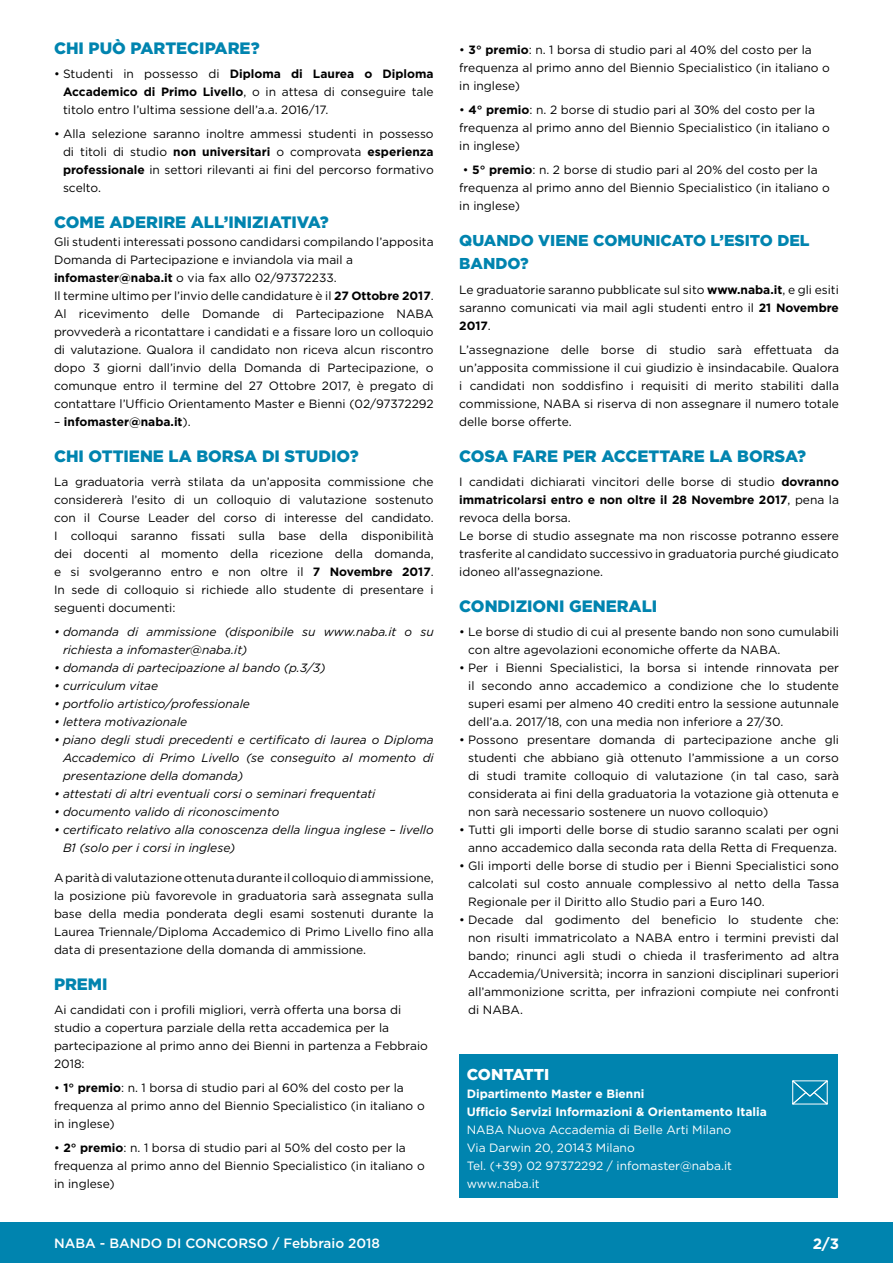
<style>
.page{position:relative;width:893px;height:1263px;background:#fff}
.page>*{position:absolute;margin:0;border:0;box-sizing:border-box;transform-origin:0 0}
.t1{font:900 16.5px "Gotham";color:#0084af}
.t2{font:900 15.75px/22.5px "Gotham";color:#0084af}
.t3{font:900 15.75px "Gotham";color:#fff}
.t4{font:700 15px "Gotham";color:#fff}
.t5{font:500 13.5px "Gotham";color:#fff}
.t6{font:12px/18px "Gotham";color:#000;text-align:justify}
.t7{font:italic 12px/18px "Gotham";color:#000}
.t8{font:12px/18px "Gotham";color:#fff}
.t9{font:700 12px/18px "Gotham";color:#fff}
.t10{font:700 12px "Gotham";color:#000}
.s1{font-weight:700}
.s2{font-weight:400}
</style>
<div class="page">
<div style="left:459px;top:1054px;width:379px;height:143px;background:#0084af"></div>
<svg style="left:792px;top:1080px;width:36px;height:25px"></svg>
<div style="left:0;top:1222px;width:893px;height:41px;background:#0084af"></div>
<h1 class="t1" style="left:54px;top:37px;width:207px">CHI PUÒ PARTECIPARE?</h1>
<p class="t6" style="left:63px;top:65px;width:372px;text-indent:-9px">• Studenti in possesso di <span class="s1">Diploma di Laurea o Diploma Accademico di Primo Livello</span>, o in attesa di conseguire tale titolo entro l’ultima sessione dell’a.a. 2016/17.</p>
<p class="t6" style="left:63px;top:125px;width:372px;text-indent:-9px">• Alla selezione saranno inoltre ammessi studenti in possesso di titoli di studio <span class="s1">non universitari</span> o comprovata <span class="s1">esperienza professionale</span> in settori rilevanti ai fini del percorso formativo scelto.</p>
<h1 class="t1" style="left:54px;top:211px;width:276px">COME ADERIRE ALL’INIZIATIVA?</h1>
<p class="t6" style="left:54px;top:233px;width:381px;text-align:left">Gli studenti interessati possono candidarsi compilando l’apposita Domanda di Partecipazione e inviandola via mail a <span class="s1">infomaster@naba.it</span> o via fax allo 02/97372233.<br>Il termine ultimo per l’invio delle candidature è il <span class="s1">27 Ottobre 2017</span>.<br>Al ricevimento delle Domande di Partecipazione NABA provvederà a ricontattare i candidati e a fissare loro un colloquio di valutazione. Qualora il candidato non riceva alcun riscontro dopo 3 giorni dall’invio della Domanda di Partecipazione, o comunque entro il termine del 27 Ottobre 2017, è pregato di contattare l’Ufficio Orientamento Master e Bienni (02/97372292</p>
<p class="t10" style="left:54px;top:414px;width:138px"><span class="s2">–</span> infomaster@naba.it<span class="s2">).</span></p>
<h1 class="t1" style="left:54px;top:445px;width:306px">CHI OTTIENE LA BORSA DI STUDIO?</h1>
<p class="t6" style="left:54px;top:473px;width:381px">La graduatoria verrà stilata da un’apposita commissione che considererà l’esito di un colloquio di valutazione sostenuto con il Course Leader del corso di interesse del candidato.<br>I colloqui saranno fissati sulla base della disponibilità dei docenti al momento della ricezione della domanda, e si svolgeranno entro e non oltre il <span class="s1">7 Novembre 2017</span>.<br>In sede di colloquio si richiede allo studente di presentare i seguenti documenti:</p>
<p class="t7" style="left:63px;top:623px;width:372px;text-indent:-9px">• domanda di ammissione (disponibile su www.naba.it o su richiesta a infomaster@naba.it)</p>
<p class="t7" style="left:54px;top:659px;width:273px">• domanda di partecipazione al bando (p.3/3)</p>
<p class="t7" style="left:54px;top:677px;width:106px">• curriculum vitae</p>
<p class="t7" style="left:54px;top:695px;width:197px">• portfolio artistico/professionale</p>
<p class="t7" style="left:54px;top:713px;width:135px">• lettera motivazionale</p>
<p class="t7" style="left:63px;top:731px;width:372px;text-align:justify;text-indent:-9px">• piano degli studi precedenti e certificato di laurea o Diploma Accademico di Primo Livello (se conseguito al momento di presentazione della domanda)</p>
<p class="t7" style="left:54px;top:785px;width:323px">• attestati di altri eventuali corsi o seminari frequentati</p>
<p class="t7" style="left:54px;top:803px;width:227px">• documento valido di riconoscimento</p>
<p class="t7" style="left:63px;top:821px;width:372px;text-indent:-9px">• certificato relativo alla conoscenza della lingua inglese – livello<br>B1 (solo per i corsi in inglese)</p>
<p class="t6" style="left:54px;top:869px;width:381px">A parità di valutazione ottenuta durante il colloquio di ammissione, la posizione più favorevole in graduatoria sarà assegnata sulla base della media ponderata degli esami sostenuti durante la Laurea Triennale/Diploma Accademico di Primo Livello fino alla data di presentazione della domanda di ammissione.</p>
<h1 class="t1" style="left:54px;top:973px;width:55px">PREMI</h1>
<p class="t6" style="left:54px;top:1001px;width:375px;text-align:left">Ai candidati con i profili migliori, verrà offerta una borsa di studio a copertura parziale della retta accademica per la partecipazione al primo anno dei Bienni in partenza a Febbraio 2018:</p>
<p class="t6" style="left:54px;top:1079px;width:372px;text-align:left">• <span class="s1">1° premio</span>: n. 1 borsa di studio pari al 60% del costo per la frequenza al primo anno del Biennio Specialistico (in italiano o in inglese)</p>
<p class="t6" style="left:54px;top:1139px;width:372px;text-align:left">• <span class="s1">2° premio</span>: n. 1 borsa di studio pari al 50% del costo per la frequenza al primo anno del Biennio Specialistico (in italiano o in inglese)</p>
<p class="t6" style="left:459px;top:41px;width:372px;text-align:left">• <span class="s1">3° premio</span>: n. 1 borsa di studio pari al 40% del costo per la frequenza al primo anno del Biennio Specialistico (in italiano o in inglese)</p>
<p class="t6" style="left:459px;top:101px;width:372px;text-align:left">• <span class="s1">4° premio</span>: n. 2 borse di studio pari al 30% del costo per la frequenza al primo anno del Biennio Specialistico (in italiano o in inglese)</p>
<p class="t6" style="left:459px;top:161px;width:372px;text-align:left">• <span class="s1">5° premio</span>: n. 2 borse di studio pari al 20% del costo per la frequenza al primo anno del Biennio Specialistico (in italiano o in inglese)</p>
<h2 class="t2" style="left:459px;top:229px;width:352px">QUANDO VIENE COMUNICATO L’ESITO DEL<br>BANDO?</h2>
<p class="t6" style="left:459px;top:281px;width:381px">Le graduatorie saranno pubblicate sul sito <span class="s1">www.naba.it</span>, e gli esiti saranno comunicati via mail agli studenti entro il <span class="s1">21 Novembre 2017</span>.</p>
<p class="t6" style="left:459px;top:341px;width:381px">L’assegnazione delle borse di studio sarà effettuata da un’apposita commissione il cui giudizio è insindacabile. Qualora i candidati non soddisfino i requisiti di merito stabiliti dalla commissione, NABA si riserva di non assegnare il numero totale delle borse offerte.</p>
<h1 class="t1" style="left:459px;top:445px;width:348px">COSA FARE PER ACCETTARE LA BORSA?</h1>
<p class="t6" style="left:459px;top:473px;width:381px;text-align:left">I candidati dichiarati vincitori delle borse di studio <span class="s1">dovranno immatricolarsi entro e non oltre il 28 Novembre 2017</span>, pena la revoca della borsa.<br>Le borse di studio assegnate ma non riscosse potranno essere trasferite al candidato successivo in graduatoria purché giudicato idoneo all’assegnazione.</p>
<h1 class="t1" style="left:459px;top:595px;width:199px">CONDIZIONI GENERALI</h1>
<p class="t6" style="left:468px;top:623px;width:372px;text-indent:-9px">• Le borse di studio di cui al presente bando non sono cumulabili con altre agevolazioni economiche offerte da NABA.</p>
<p class="t6" style="left:468px;top:659px;width:372px;text-indent:-9px">• Per i Bienni Specialistici, la borsa si intende rinnovata per il secondo anno accademico a condizione che lo studente superi esami per almeno 40 crediti entro la sessione autunnale dell’a.a. 2017/18, con una media non inferiore a 27/30.</p>
<p class="t6" style="left:468px;top:731px;width:372px;text-indent:-9px">• Possono presentare domanda di partecipazione anche gli studenti che abbiano già ottenuto l’ammissione a un corso di studi tramite colloquio di valutazione (in tal caso, sarà considerata ai fini della graduatoria la votazione già ottenuta e non sarà necessario sostenere un nuovo colloquio)</p>
<p class="t6" style="left:459px;top:821px;width:381px;text-align:center">• Tutti gli importi delle borse di studio saranno scalati per ogni anno accademico dalla seconda rata della Retta di Frequenza.</p>
<p class="t6" style="left:468px;top:857px;width:372px;text-indent:-9px">• Gli importi delle borse di studio per i Bienni Specialistici sono calcolati sul costo annuale complessivo al netto della Tassa Regionale per il Diritto allo Studio pari a Euro 140.</p>
<p class="t6" style="left:468px;top:911px;width:372px;text-indent:-9px">• Decade dal godimento del beneficio lo studente che: non risulti immatricolato a NABA entro i termini previsti dal bando; rinunci agli studi o chieda il trasferimento ad altra Accademia/Università; incorra in sanzioni disciplinari superiori all’ammonizione scritta, per infrazioni compiute nei confronti di NABA.</p>
<h2 class="t3" style="left:467px;top:1064px;width:84px">CONTATTI</h2>
<p class="t9" style="left:467px;top:1085px;width:302px">Dipartimento Master e Bienni<br>Ufficio Servizi Informazioni &amp; Orientamento Italia</p>
<p class="t8" style="left:467px;top:1121px;width:267px">NABA Nuova Accademia di Belle Arti Milano<br>Via Darwin 20, 20143 Milano<br>Tel. (+39) 02 97372292 / infomaster@naba.it www.naba.it</p>
<p class="t5" style="left:54px;top:1234px;width:328px">NABA - BANDO DI CONCORSO / Febbraio 2018</p>
<p class="t4" style="left:813px;top:1233px;width:28px">2/3</p>
</div>
